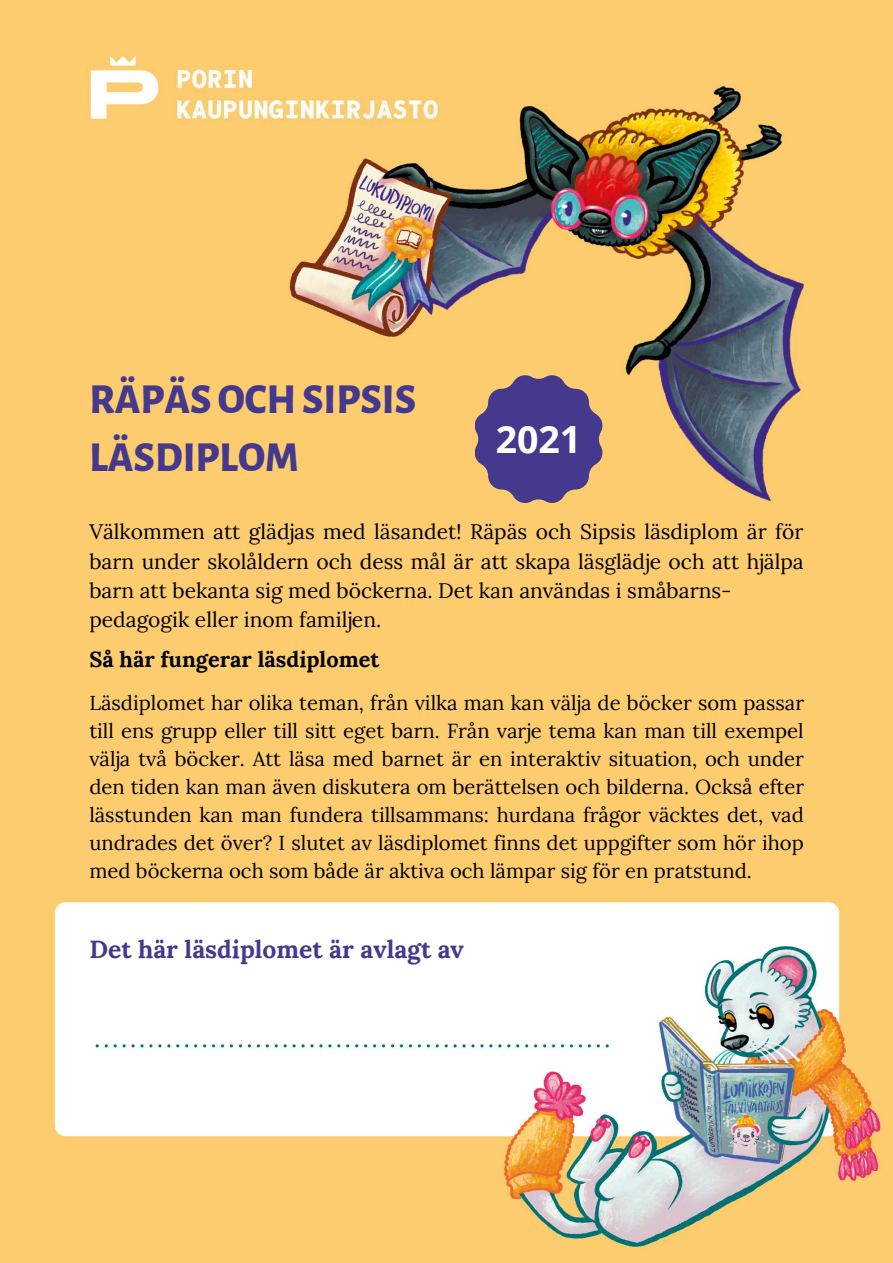
<style>
.page{position:relative;width:893px;height:1263px;background:#fff}
.page>*{position:absolute;margin:0;border:0;box-sizing:border-box;transform-origin:0 0}
.t1{font:800 42px "Alegreya Sans";color:#44398d}
.t2{font:700 37.5px "Open Sans";color:#fff}
.t3{font:700 24.67px "Lora";color:#44398d}
.t4{font:700 21.75px "Lora";color:#000}
.t5{font:21px/29.2px "Lora";color:#000;text-align:justify}
.t6{font:20.25px/28.1px "Lora";color:#000;text-align:justify}
</style>
<div class="page">
<img style="left:0;top:0;width:893px;height:1263px">
<svg style="left:474px;top:375px;width:128px;height:128px;background:#705c85"></svg>
<p class="t1" style="left:89px;top:379px;width:328px">RÄPÄSOCH SIPSIS</p>
<p class="t1" style="left:89px;top:438px;width:211px">LÄSDIPLOM</p>
<p class="t2" style="left:496px;top:413px;width:87px">2021</p>
<p class="t5" style="left:89px;top:517px;width:716px">Välkommen att glädjas med läsandet! Räpäs och Sipsis läsdiplom är för barn under skolåldern och dess mål är att skapa läsglädje och att hjälpa barn att bekanta sig med böckerna. Det kan användas i småbarns-</p>
<p class="t5" style="left:89px;top:605px;width:293px">pedagogik eller inom familjen.</p>
<p class="t4" style="left:89px;top:645px;width:292px">Så här fungerar läsdiplomet</p>
<p class="t6" style="left:89px;top:688px;width:716px">Läsdiplomet har olika teman, från vilka man kan välja de böcker som passar till ens grupp eller till sitt eget barn. Från varje tema kan man till exempel välja två böcker. Att läsa med barnet är en interaktiv situation, och under den tiden kan man även diskutera om berättelsen och bilderna. Också efter lässtunden kan man fundera tillsammans: hurdana frågor väcktes det, vad undrades det över? I slutet av läsdiplomet finns det uppgifter som hör ihop med böckerna och som både är aktiva och lämpar sig för en pratstund.</p>
<p class="t3" style="left:89px;top:933px;width:376px">Det här läsdiplomet är avlagt av</p>
</div>
